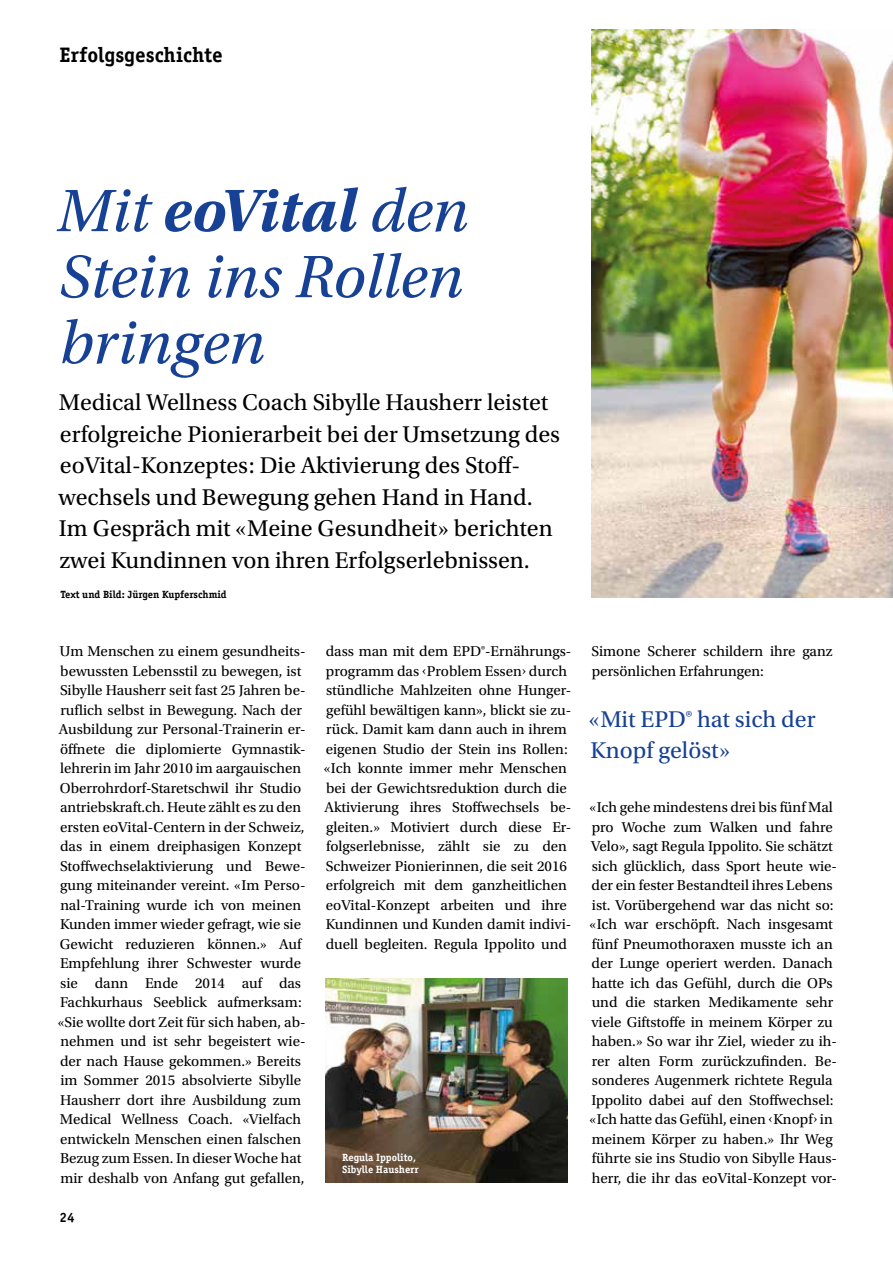
<style>
.page{position:relative;width:893px;height:1263px;background:#fff}
.page>*{position:absolute;margin:0;border:0;box-sizing:border-box;transform-origin:0 0}
.t1{font:italic 63px/66px "Utopia Std";color:#164194;text-align:justify}
.t2{font:24px/31.5px "Utopia Std";color:#000}
.t3{font:24px/31.5px "Utopia Std";color:#164194}
.t4{font:700 21px "Officina Serif Std";color:#000}
.t5{font:15px/19.5px "Utopia Std";color:#000}
.t6{font:700 13.5px "Officina Sans Std";color:#000}
.t7{font:700 10.5px "Officina Serif Std";color:#000}
.t8{font:700 10.5px/12.6px "Officina Serif Std";color:#fff}
.s1{font-weight:700}
</style>
<div class="page">
<img style="left:325px;top:978px;width:243px;height:205px">
<img style="left:591px;top:29px;width:302px;height:569px">
<h3 class="t4" style="left:59px;top:42px;width:165px">Erfolgsgeschichte</h3>
<h1 class="t1" style="left:57px;top:179px;width:413px">Mit <span class="s1">eo Vital</span> den Stein ins Rollen bringen</h1>
<p class="t2" style="left:58px;top:387px;width:503px">Medical Wellness Coach Sibylle Hausherr leistet erfolgreiche Pionierarbeit bei der Umsetzung des eoVital-Konzeptes: Die Aktivierung des Stoff&shy;wechsels und Bewegung gehen Hand in Hand.<br>Im Gespräch mit «Meine Gesundheit» berichten zwei Kundinnen von ihren Erfolgserlebnissen.</p>
<p class="t7" style="left:60px;top:587px;width:168px">Text und Bild: Jürgen Kupferschmid</p>
<p class="t5" style="left:58px;top:642px;width:249px">Um Menschen zu einem gesundheits&shy;bewussten Lebensstil zu bewegen, ist Sibylle Hausherr seit fast 25 Jahren be&shy;ruflich selbst in Bewegung. Nach der Ausbildung zur Personal-Trainerin er&shy;öffnete die diplomierte Gymnastik&shy;lehrerin im Jahr 2010 im aargauischen Oberrohrdorf-Staretschwil ihr Studio antriebskraft.ch. Heute zählt es zu den ersten eoVital-Centern in der Schweiz, das in einem dreiphasigen Konzept Stoffwechselaktivierung und Bewe&shy;gung miteinander vereint. «Im Perso&shy;nal-Training wurde ich von meinen Kunden immer wieder gefragt, wie sie Gewicht reduzieren können.» Auf Empfehlung ihrer Schwester wurde sie dann Ende 2014 auf das Fachkurhaus Seeblick aufmerksam: «Sie wollte dort Zeit für sich haben, ab&shy;nehmen und ist sehr begeistert wie&shy;der nach Hause gekommen.» Bereits im Sommer 2015 absolvierte Sibylle Hausherr dort ihre Ausbildung zum Medical Wellness Coach. «Vielfach entwickeln Menschen einen falschen Bezug zum Essen. In dieser Woche hat mir deshalb von Anfang gut gefallen,</p>
<p class="t5" style="left:324px;top:642px;width:249px">dass man mit dem EPD®-Ernährungs&shy;programm das ‹Problem Essen› durch stündliche Mahlzeiten ohne Hunger&shy;gefühl bewältigen kann», blickt sie zu&shy;rück. Damit kam dann auch in ihrem eigenen Studio der Stein ins Rollen: «Ich konnte immer mehr Menschen bei der Gewichtsreduktion durch die Aktivierung ihres Stoffwechsels be&shy;gleiten.» Motiviert durch diese Er&shy;folgserlebnisse, zählt sie zu den Schweizer Pionierinnen, die seit 2016 erfolgreich mit dem ganzheitlichen eoVital-Konzept arbeiten und ihre Kundinnen und Kunden damit indivi&shy;duell begleiten. Regula Ippolito und</p>
<p class="t5" style="left:592px;top:642px;width:243px">Simone Scherer schildern ihre ganz persönlichen Erfahrungen:</p>
<h2 class="t3" style="left:589px;top:704px;width:228px">«Mit EPD® hat sich der<br>Knopf gelöst»</h2>
<p class="t5" style="left:589px;top:798px;width:249px">«Ich gehe mindestens drei bis fünf Mal pro Woche zum Walken und fahre Velo», sagt Regula Ippolito. Sie schätzt sich glücklich, dass Sport heute wie&shy;der ein fester Bestandteil ihres Lebens ist. Vorübergehend war das nicht so: «Ich war erschöpft. Nach insgesamt fünf Pneumothoraxen musste ich an der Lunge operiert werden. Danach hatte ich das Gefühl, durch die OPs und die starken Medikamente sehr viele Giftstoffe in meinem Körper zu haben.» So war ihr Ziel, wieder zu ih&shy;rer alten Form zurückzufinden. Be&shy;sonderes Augenmerk richtete Regula Ippolito dabei auf den Stoffwechsel: «Ich hatte das Gefühl, einen ‹Knopf› in meinem Körper zu haben.» Ihr Weg führte sie ins Studio von Sibylle Haus&shy;herr, die ihr das eoVital-Konzept vor-</p>
<p class="t8" style="left:342px;top:1151px;width:78px">Regula Ippolito,<br>Sibylle Hausherr</p>
<p class="t6" style="left:60px;top:1209px;width:17px">24</p>
</div>
